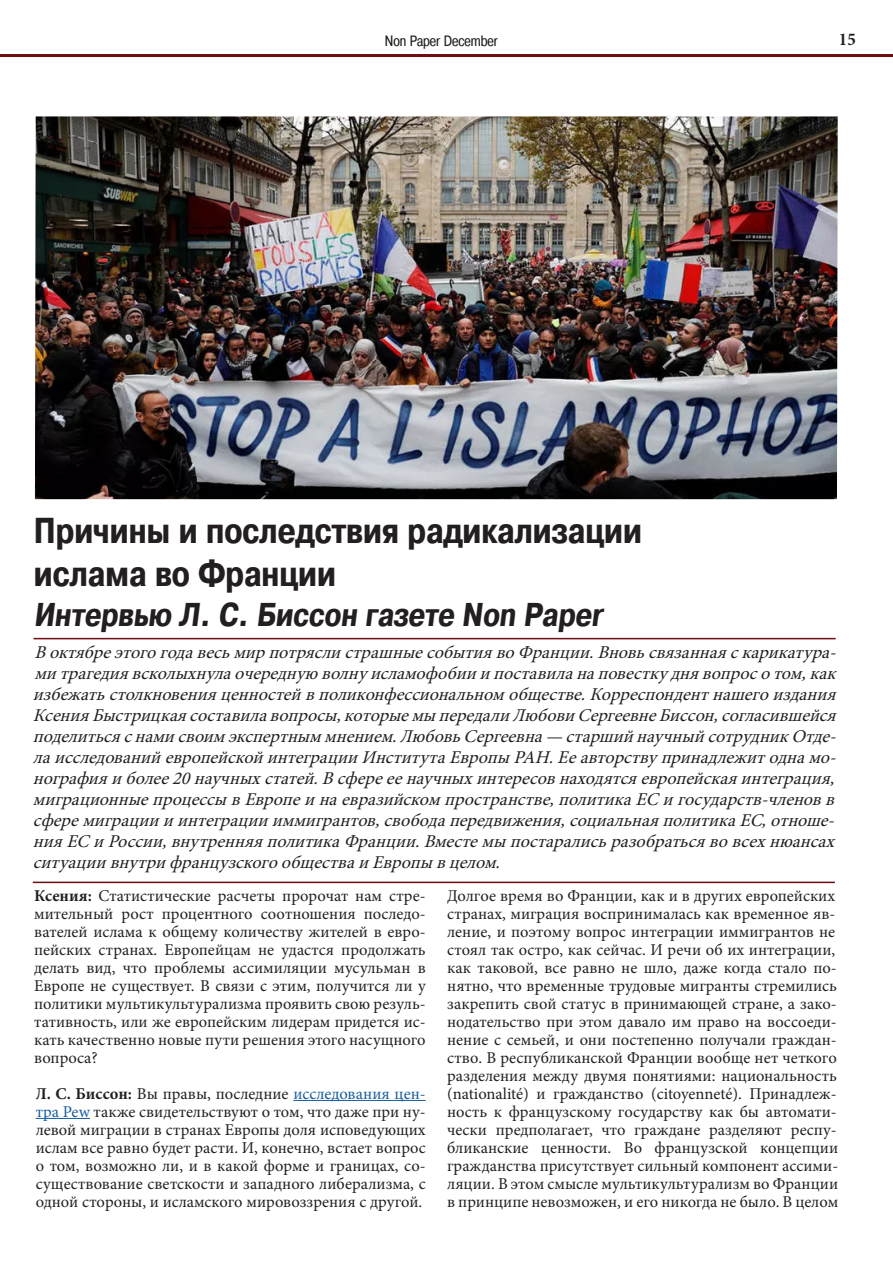
<style>
.page{position:relative;width:893px;height:1263px;background:#fff}
.page>*{position:absolute;margin:0;border:0;box-sizing:border-box;transform-origin:0 0}
.t1{font:700 36px "Pragmatica Cond C";color:#231f20}
.t2{font:700 33px "Pragmatica Cond C";color:#231f20}
.t3{font:italic 18px/21px "Minion Pro";color:#231f20;text-align:justify}
.t4{font:700 condensed 18px "Minion Pro";color:#231f20}
.t5{font:16.5px/18px "Minion Pro";color:#231f20;text-align:justify}
.t6{font:15px "Pragmatica Cond C";color:#231f20}
.s1{font-weight:700}
.s2{color:#175d9e}
</style>
<div class="page">
<hr style="left:0;top:54px;width:893px;height:3px;background:#6d0b11">
<img style="left:35px;top:116px;width:803px;height:383px">
<hr style="left:293px;top:1100px;width:133px;height:1px;background:#175d9e">
<hr style="left:36px;top:1118px;width:54px;height:1px;background:#175d9e">
<hr style="left:33px;top:882px;width:802px;height:1px;background:#6d0b11">
<hr style="left:34px;top:638px;width:802px;height:1px;background:#6d0b11">
<p class="t6" style="left:385px;top:32px;width:115px">Non Paper December</p>
<p class="t1" style="left:34px;top:510px;width:610px">Причины и последствия радикализации</p>
<p class="t1" style="left:34px;top:553px;width:304px">ислама во Франции</p>
<p class="t2" style="left:34px;top:596px;width:575px">Интервью Л. С. Биссон газете Non Paper</p>
<p class="t4" style="left:839px;top:27px;width:18px">15</p>
<p class="t3" style="left:33px;top:642px;width:811px">ВоктябреэтогогодавесьмирпотряслистрашныесобытиявоФранции.Вновьсвязаннаяскарикатура&shy;митрагедиявсколыхнулаочередную волнуисламофобииипоставиланаповесткуднявопросотом,как избежатьстолкновенияценностейвполиконфессиональномобществе.Корреспондентнашегоиздания КсенияБыстрицкаясоставилавопросы,которыемы передалиЛюбовиСергеевнеБиссон,согласившейся поделитьсяснамисвоимэкспертныммнением.ЛюбовьСергеевна— старшийнаучныйсотрудникОтде&shy;лаисследованийевропейскойинтеграцииИнститутаЕвропы РАН.Ееавторствупринадлежитоднамо&shy;нографияиболее20научныхстатей.Всферееенаучныхинтересовнаходятсяевропейскаяинтеграция, миграционныепроцессы вЕвропеинаевразийскомпространстве,политикаЕСигосударств-членовв сферемиграциииинтеграциииммигрантов,свободапередвижения,социальнаяполитикаЕС,отноше&shy;нияЕСиРоссии,внутренняяполитикаФранции.Вместемы постаралисьразобратьсявовсехнюансах ситуациивнутрифранцузскогообществаиЕвропы вцелом.</p>
<p class="t5" style="left:34px;top:886px;width:393px"><span class="s1">Ксения:</span> Статистические расчеты пророчат нам стре&shy;мительный рост процентного соотношения последо&shy;вателей ислама к общему количеству жителей в евро&shy;пейских странах. Европейцам не удастся продолжать делать вид, что проблемы ассимиляции мусульман в Европе не существует. В связи с этим, получится ли у политики мультикультурализма проявить свою резуль&shy;тативность, или же европейским лидерам придется ис&shy;кать качественно новые пути решения этого насущного вопроса?</p>
<p class="t5" style="left:36px;top:1084px;width:392px"><span class="s1">Л. С. Биссон:</span> Вы правы, последние <span class="s2">исследования цен&shy;тра Pew</span> также свидетельствуют о том, что даже при ну&shy;левой миграции в странах Европы доля исповедующих ислам все равно будет расти. И, конечно, встает вопрос о том, возможно ли, и в какой форме и границах, со&shy;существование светскости и западного либерализма, с одной стороны, и исламского мировоззрения с другой.</p>
<p class="t5" style="left:447px;top:886px;width:393px;text-align:left">Долгое время во Франции, как и в других европейских странах, миграция воспринималась как временное яв&shy;ление, и поэтому вопрос интеграции иммигрантов не стоял так остро, как сейчас. И речи об их интеграции, как таковой, все равно не шло, даже когда стало по&shy;нятно, что временные трудовые мигранты стремились закрепить свой статус в принимающей стране, а зако&shy;нодательство при этом давало им право на воссоеди&shy;нение с семьей, и они постепенно получали граждан&shy;ство. В республиканской Франции вообще нет четкого разделения между двумя понятиями: национальность (nationalité) и гражданство (citoyenneté). Принадлеж&shy;ность к французскому государству как бы автомати&shy;чески предполагает, что граждане разделяют респу&shy;бликанские ценности. Во французской концепции гражданства присутствует сильный компонент ассими&shy;ляции. В этом смысле мультикультурализм во Франции в принципе невозможен, и его никогда не было. В целом</p>
</div>
